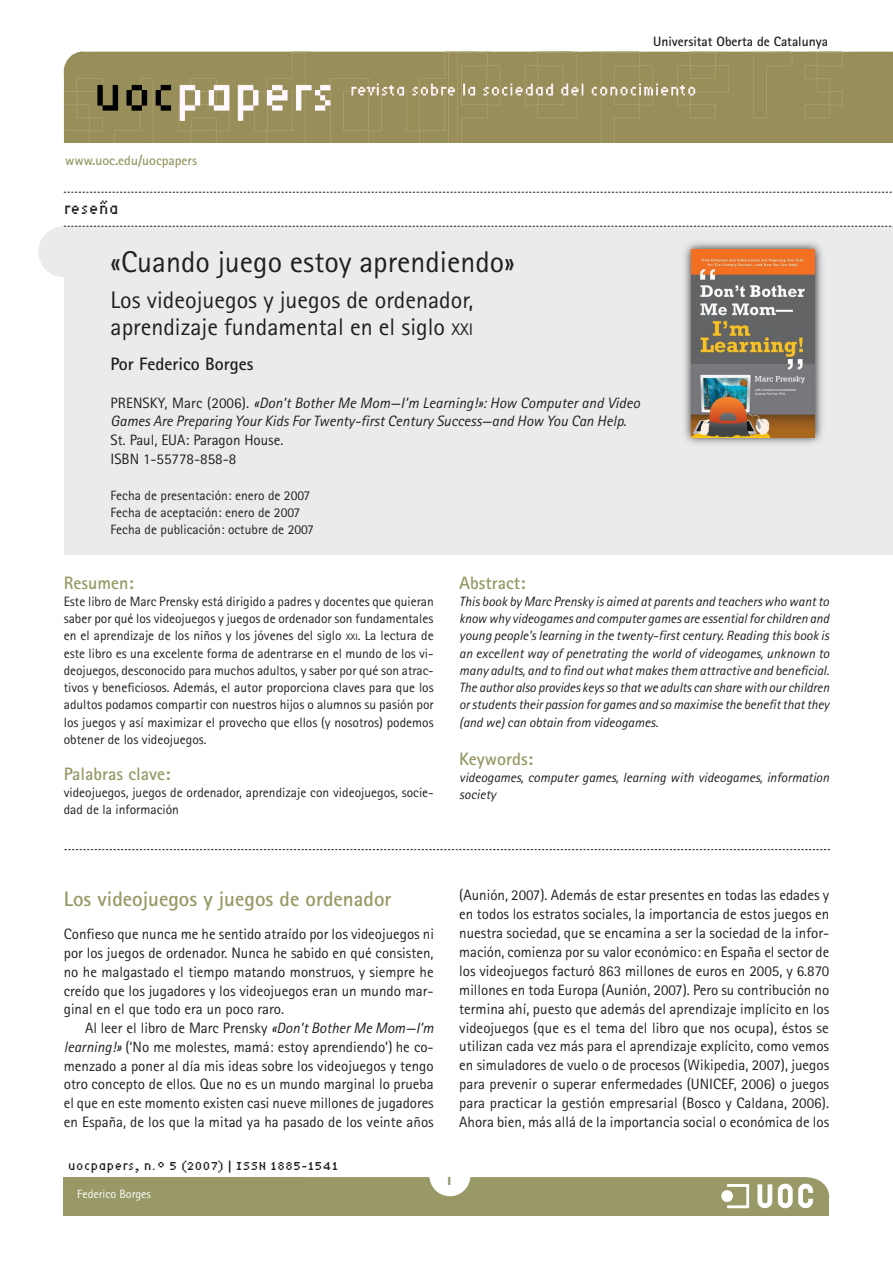
<style>
.page{position:relative;width:893px;height:1263px;background:#fff}
.page>*{position:absolute;margin:0;border:0;box-sizing:border-box;transform-origin:0 0}
.t1{font:30px "Rotis Sans Serif";color:#231f20}
.t2{font:24px/27px "Rotis Sans Serif";color:#231f20}
.TITOL_TEXT_GENERAL{font:700 21px "Rotis Sans Serif";color:#989966}
.TITOL_RESUM{font:700 18px "Rotis Sans Serif";color:#989966}
.t3{font:700 18px "Rotis Sans Serif";color:#231f20}
.TEXT_GENERAL{font:15px/18.9px "Rotis Sans Serif";color:#231f20;text-align:justify}
.TEXT_GENERAL_SENSE_S{font:15px/18.8px "Rotis Sans Serif";color:#231f20;text-align:justify}
.TEXT_GENERAL-2{font:italic 15px/18.8px "Rotis Sans Serif";color:#231f20}
.t4{font:15px "Lo Res Nine Narrow";color:#231f20}
.TEXT_GENERAL-3{font:13.5px/17.2px "Rotis Sans Serif";color:#231f20;text-align:justify}
.TEXT_GENERAL-4{font:italic 13.5px/17.2px "Rotis Sans Serif";color:#231f20;text-align:justify}
.TEXT_GENERAL_SENSE_S-2{font:13.5px/17.2px "Rotis Sans Serif";color:#231f20}
.TITOL_RESUM-2{font:italic 13.5px/17.2px "Rotis Sans Serif";color:#231f20}
.t5{font:700 13.5px "Rotis Sans Serif";color:#231f20}
.t6{font:700 13.5px "Rotis Sans Serif";color:#989966}
.t7{font:12px "Lo Res Nine Narrow";color:#231f20}
.t8{font:12px "Rotis Sans Serif";color:#fff}
.s1{font-size:16.8px}
.s2{font-style:normal}
.s3{font-size:9.45px}
.s4{font-style:italic}
</style>
<div class="page">
<img style="left:64px;top:51px;width:829px;height:91px">
<div style="left:38px;top:226px;width:51px;height:51px;background:#ebebec;border-radius:50%"></div>
<svg style="left:64px;top:192px;width:828px;height:1px"></svg>
<div style="left:64px;top:226px;width:829px;height:328px;background:#ebebec"></div>
<svg style="left:64px;top:226px;width:829px;height:1px"></svg>
<svg style="left:65px;top:849px;width:765px;height:1px"></svg>
<svg style="left:684px;top:242px;width:139px;height:202px"></svg>
<img style="left:691px;top:250px;width:124px;height:187px">
<svg style="left:64px;top:1177px;width:765px;height:38px;background:#9d9e6e"></svg>
<p class="t5" style="left:653px;top:32px;width:176px">Universitat Oberta de Catalunya</p>
<p class="t6" style="left:65px;top:152px;width:133px">www.uoc.edu/uocpapers</p>
<p class="t4" style="left:64px;top:198px;width:57px">reseña</p>
<p class="t1" style="left:111px;top:245px;width:406px">«Cuando juego estoy aprendiendo»</p>
<p class="t2" style="left:111px;top:286px;width:364px">Los videojuegos y juegos de ordenador, aprendizaje fundamental en el siglo <span class="s1">xxi</span></p>
<p class="t3" style="left:111px;top:353px;width:144px">Por Federico Borges</p>
<p class="TEXT_GENERAL-2" style="left:111px;top:393px;width:531px"><span class="s2">PRENSKY, Marc (2006).</span> «Don’t Bother Me Mom—I’m Learning!»: How Computer and Video<br>Games Are Preparing Your Kids For Twenty-first Century Success—and How You Can Help<span class="s2">.</span></p>
<p class="TEXT_GENERAL" style="left:111px;top:430px;width:175px">St. Paul, EUA: Paragon House.</p>
<p class="TEXT_GENERAL" style="left:111px;top:449px;width:127px">ISBN 1-55778-858-8</p>
<p class="TEXT_GENERAL-3" style="left:111px;top:487px;width:201px">Fecha de presentación: enero de 2007</p>
<p class="TEXT_GENERAL-3" style="left:111px;top:504px;width:191px">Fecha de aceptación: enero de 2007</p>
<p class="TEXT_GENERAL-3" style="left:111px;top:521px;width:205px">Fecha de publicación: octubre de 2007</p>
<p class="TITOL_RESUM" style="left:64px;top:571px;width:71px">Resumen:</p>
<p class="TEXT_GENERAL-3" style="left:64px;top:592px;width:372px">Este libro de Marc Prensky está dirigido a padres y docentes que quieran saber por qué los videojuegos y juegos de ordenador son fundamentales en el aprendizaje de los niños y los jóvenes del siglo <span class="s3">xxi</span>. La lectura de este libro es una excelente forma de adentrarse en el mundo de los vi&shy;deojuegos, desconocido para muchos adultos, y saber por qué son atrac&shy;tivos y beneficiosos. Además, el autor proporciona claves para que los adultos podamos compartir con nuestros hijos o alumnos su pasión por los juegos y así maximizar el provecho que ellos (y nosotros) podemos obtener de los videojuegos.</p>
<p class="TITOL_RESUM" style="left:64px;top:762px;width:108px">Palabras clave:</p>
<p class="TEXT_GENERAL_SENSE_S-2" style="left:64px;top:784px;width:371px">videojuegos, juegos de ordenador, aprendizaje con videojuegos, socie&shy;dad de la información</p>
<p class="TITOL_RESUM" style="left:459px;top:571px;width:68px">Abstract:</p>
<p class="TEXT_GENERAL-4" style="left:459px;top:593px;width:372px">This book by Marc Prensky is aimed at parents and teachers who want to know why videogames and computer games are essential for children and young people’s learning in the twenty-first century. Reading this book is an excellent way of penetrating the world of videogames, unknown to many adults, and to find out what makes them attractive and beneficial.<br>The author also provides keys so that we adults can share with our children or students their passion for games and so maximise the benefit that they (and we) can obtain from videogames.</p>
<p class="TITOL_RESUM" style="left:459px;top:747px;width:75px">Keywords:</p>
<p class="TITOL_RESUM-2" style="left:459px;top:769px;width:371px">videogames, computer games, learning with videogames, information society</p>
<p class="TITOL_TEXT_GENERAL" style="left:64px;top:885px;width:329px">Los videojuegos y juegos de ordenador</p>
<p class="TEXT_GENERAL_SENSE_S" style="left:64px;top:925px;width:372px">Confieso que nunca me he sentido atraído por los videojuegos ni por los juegos de ordenador. Nunca he sabido en qué consisten, no he malgastado el tiempo matando monstruos, y siempre he creído que los jugadores y los videojuegos eran un mundo mar&shy;ginal en el que todo era un poco raro.</p>
<p class="TEXT_GENERAL" style="left:64px;top:1018px;width:372px;text-indent:21px">Al leer el libro de Marc Prensky <span class="s4">«Don’t Bother Me Mom—I’m learning!»</span> (‘No me molestes, mamá: estoy aprendiendo’) he co&shy;menzado a poner al día mis ideas sobre los videojuegos y tengo otro concepto de ellos. Que no es un mundo marginal lo prueba el que en este momento existen casi nueve millones de jugadores en España, de los que la mitad ya ha pasado de los veinte años</p>
<p class="t7" style="left:68px;top:1156px;width:272px">uocpapers, n.º 5 (2007) | ISSN 1885-1541</p>
<p class="t8" style="left:77px;top:1187px;width:75px">Federico Borges</p>
<p class="TEXT_GENERAL" style="left:459px;top:886px;width:372px">(Aunión, 2007). Además de estar presentes en todas las edades y en todos los estratos sociales, la importancia de estos juegos en nuestra sociedad, que se encamina a ser la sociedad de la infor&shy;mación, comienza por su valor económico: en España el sector de los videojuegos facturó 863 millones de euros en 2005, y 6.870 millones en toda Europa (Aunión, 2007). Pero su contribución no termina ahí, puesto que además del aprendizaje implícito en los videojuegos (que es el tema del libro que nos ocupa), éstos se utilizan cada vez más para el aprendizaje explícito, como vemos en simuladores de vuelo o de procesos (Wikipedia, 2007), juegos para prevenir o superar enfermedades (UNICEF, 2006) o juegos para practicar la gestión empresarial (Bosco y Caldana, 2006).<br>Ahora bien, más allá de la importancia social o económica de los</p>
</div>
